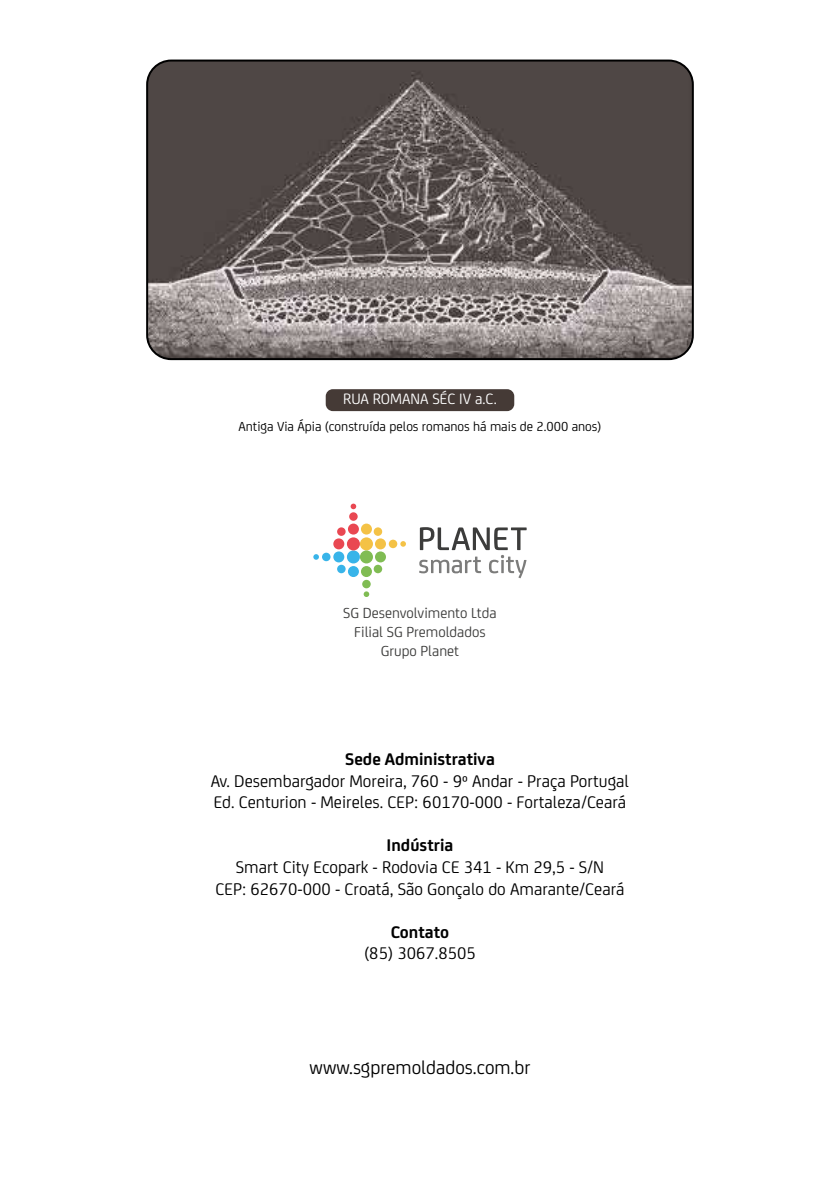
<style>
.page{position:relative;width:840px;height:1191px;background:#fff}
.page>*{position:absolute;margin:0;border:0;box-sizing:border-box;transform-origin:0 0}
.t1{font:20px "FS Joey";color:#000}
.t2{font:18px/21.6px "FS Joey";color:#000}
.t3{font:700 18px "FS Joey";color:#000}
.t4{font:16px "FS Joey";color:#fff}
.t5{font:15.4px/18.6px "FS Joey";color:#3c3c3b;text-align:center}
.t6{font:14px "FS Joey";color:#000}
</style>
<div class="page">
<div style="left:325px;top:389px;width:189px;height:22px;background:#453a36;border-radius:7px"></div>
<img style="left:147px;top:61px;width:545px;height:298px">
<div style="left:146px;top:60px;width:547px;height:300px;border:2px solid #000;border-radius:24px"></div>
<div style="left:347px;top:550px;width:13px;height:13px;background:#38b4e9;border-radius:50%"></div>
<div style="left:333px;top:551px;width:11px;height:11px;background:#38b4e9;border-radius:50%"></div>
<div style="left:322px;top:552px;width:8px;height:9px;background:#38b4e9;border-radius:50%"></div>
<svg style="left:313px;top:554px;width:6px;height:6px"></svg>
<div style="left:348px;top:566px;width:11px;height:11px;background:#38b4e9;border-radius:50%"></div>
<div style="left:337px;top:565px;width:8px;height:8px;background:#38b4e9;border-radius:50%"></div>
<div style="left:360px;top:537px;width:13px;height:13px;background:#f4c246;border-radius:50%"></div>
<div style="left:375px;top:538px;width:11px;height:11px;background:#f4c246;border-radius:50%"></div>
<div style="left:388px;top:539px;width:9px;height:9px;background:#f4c246;border-radius:50%"></div>
<svg style="left:400px;top:541px;width:6px;height:6px"></svg>
<div style="left:361px;top:523px;width:11px;height:11px;background:#f4c246;border-radius:50%"></div>
<svg style="left:373px;top:527px;width:9px;height:9px"></svg>
<div style="left:360px;top:550px;width:13px;height:13px;background:#80bc53;border-radius:50%"></div>
<div style="left:361px;top:566px;width:11px;height:11px;background:#80bc53;border-radius:50%"></div>
<div style="left:362px;top:580px;width:8px;height:8px;background:#80bc53;border-radius:50%"></div>
<svg style="left:363px;top:591px;width:6px;height:6px"></svg>
<div style="left:375px;top:551px;width:11px;height:11px;background:#80bc53;border-radius:50%"></div>
<div style="left:373px;top:565px;width:9px;height:8px;background:#80bc53;border-radius:50%"></div>
<div style="left:347px;top:537px;width:13px;height:13px;background:#e94852;border-radius:50%"></div>
<div style="left:348px;top:523px;width:11px;height:11px;background:#e94852;border-radius:50%"></div>
<div style="left:349px;top:512px;width:8px;height:9px;background:#e94852;border-radius:50%"></div>
<svg style="left:350px;top:503px;width:6px;height:6px"></svg>
<div style="left:333px;top:538px;width:11px;height:11px;background:#e94852;border-radius:50%"></div>
<div style="left:337px;top:527px;width:8px;height:9px;background:#e94852;border-radius:50%"></div>
<svg style="left:419px;top:527px;width:107px;height:51px"></svg>
<p class="t4" style="left:343px;top:388px;width:155px">RUA ROMANA SÉC IV a.C.</p>
<p class="t6" style="left:238px;top:417px;width:364px">Antiga Via Ápia (construída pelos romanos há mais de 2.000 anos)</p>
<p class="t5" style="left:343px;top:603px;width:155px">SG Desenvolvimento Ltda<br>Filial SG Premoldados<br>Grupo Planet</p>
<p class="t3" style="left:345px;top:745px;width:151px">Sede Administrativa</p>
<p class="t2" style="left:211px;top:768px;width:419px">Av. Desembargador Moreira, 760 - 9º Andar - Praça Portugal<br>Ed. Centurion - Meireles. CEP: 60170-000 - Fortaleza/Ceará</p>
<p class="t3" style="left:386px;top:832px;width:68px">Indústria</p>
<p class="t2" style="left:215px;top:855px;width:410px;text-align:center">Smart City Ecopark - Rodovia CE 341 - Km 29,5 - S/N<br>CEP: 62670-000 - Croatá, São Gonçalo do Amarante/Ceará</p>
<p class="t3" style="left:390px;top:918px;width:60px">Contato</p>
<p class="t2" style="left:364px;top:941px;width:113px">(85) 3067.8505</p>
<p class="t1" style="left:309px;top:1053px;width:222px">www.sgpremoldados.com.br</p>
</div>
